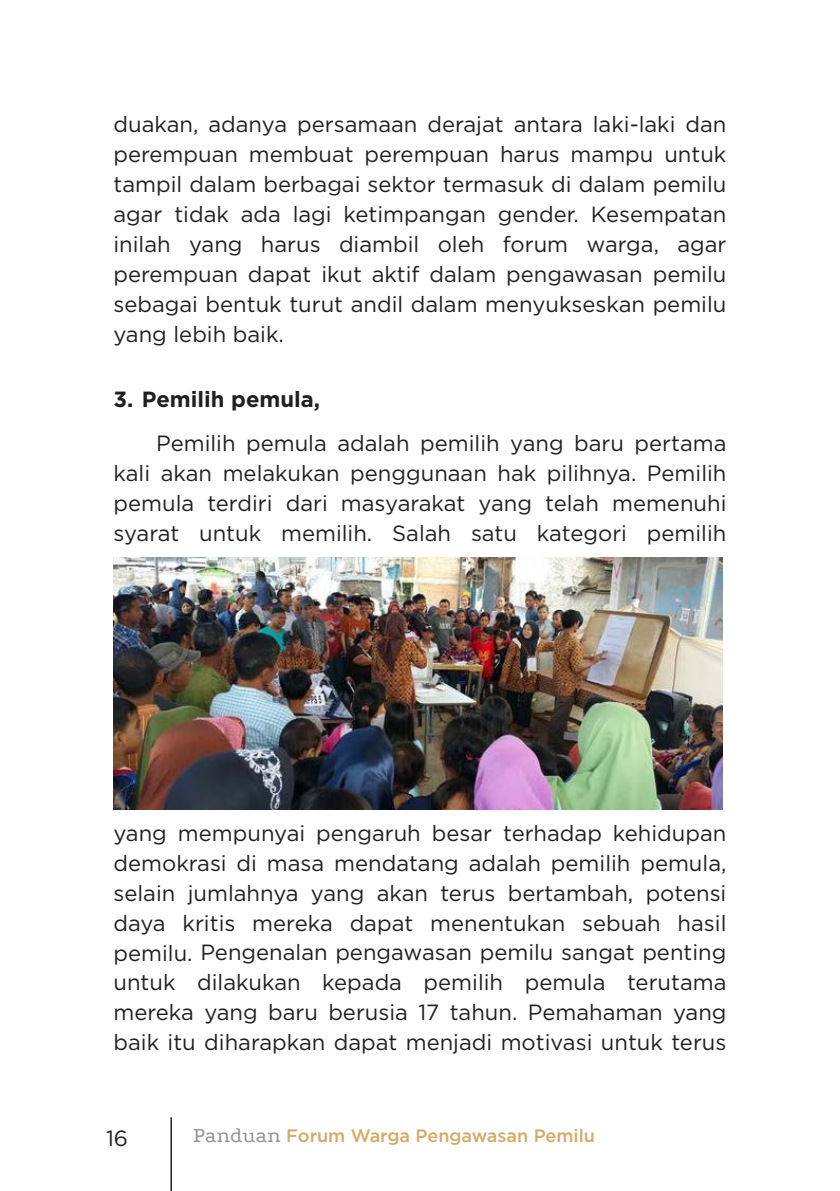
<style>
.page{position:relative;width:840px;height:1191px;background:#fff}
.page>*{position:absolute;margin:0;border:0;box-sizing:border-box;transform-origin:0 0}
.TEKS{font:22px/30px "Gotham";color:#231f20;text-align:justify}
.SUB_Number{font:700 22px "Gotham";color:#231f20}
.t1{font:500 18px "Gotham";color:#d2ab66}
.s1{font-family:"Podkova";font-weight:400;font-size:22px;color:#939598}
</style>
<div class="page">
<hr style="left:170px;top:1117px;width:2px;height:74px;background:#231f20">
<img style="left:113px;top:557px;width:609px;height:252px">
<p class="TEKS" style="left:113px;top:109px;width:614px">duakan, adanya persamaan derajat antara laki-laki dan perempuan membuat perempuan harus mampu untuk tampil dalam berbagai sektor termasuk di dalam pemilu agar tidak ada lagi ketimpangan gender. Kesempatan inilah yang harus diambil oleh forum warga, agar perempuan dapat ikut aktif dalam pengawasan pemilu sebagai bentuk turut andil dalam menyukseskan pemilu yang lebih baik.</p>
<p class="SUB_Number" style="left:113px;top:385px;width:208px">3. Pemilih pemula,</p>
<p class="TEKS" style="left:113px;top:428px;width:614px;text-indent:43px">Pemilih pemula adalah pemilih yang baru pertama kali akan melakukan penggunaan hak pilihnya. Pemilih pemula terdiri dari masyarakat yang telah memenuhi syarat untuk memilih. Salah satu kategori pemilih</p>
<p class="TEKS" style="left:113px;top:818px;width:614px">yang mempunyai pengaruh besar terhadap kehidupan demokrasi di masa mendatang adalah pemilih pemula, selain jumlahnya yang akan terus bertambah, potensi daya kritis mereka dapat menentukan sebuah hasil pemilu. Pengenalan pengawasan pemilu sangat penting untuk dilakukan kepada pemilih pemula terutama mereka yang baru berusia 17 tahun. Pemahaman yang baik itu diharapkan dapat menjadi motivasi untuk terus</p>
<p class="TEKS" style="left:106px;top:1122px;width:24px">16</p>
<p class="t1" style="left:193px;top:1123px;width:403px"><span class="s1">Panduan</span> Forum Warga Pengawasan Pemilu</p>
</div>
